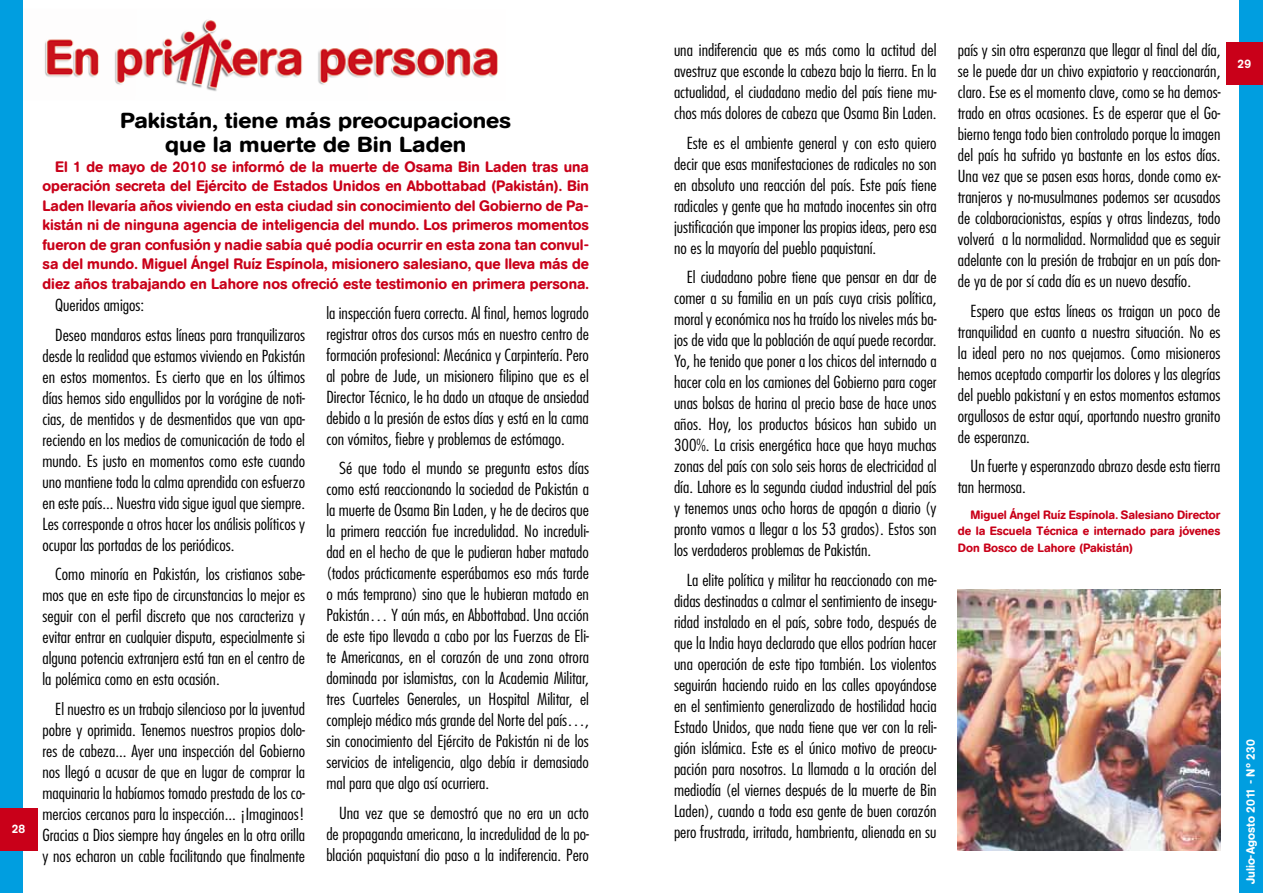
<style>
.page{position:relative;width:1263px;height:893px;background:#fff}
.page>*{position:absolute;margin:0;border:0;box-sizing:border-box;transform-origin:0 0}
.t1{font:500 21.6px/24px "AG Book Rounded";color:#000;text-align:center;scale:1.11 1}
.t2{font:300 condensed 16.2px/21px "Futura";color:#000;text-align:justify;scale:1.11 1}
.t3{font:500 15px/19.5px "AG Book Rounded";color:#c90019;text-align:justify}
.t4{font:500 12px/16.5px "AG Book Rounded";color:#c90019;text-align:justify}
.t5{font:500 12px "AG Book Rounded";color:#fff}
</style>
<div class="page">
<img style="left:23px;top:0;width:1217px;height:893px">
<div style="left:0;top:0;width:23px;height:893px;background:#009ee0"></div>
<div style="left:0;top:808px;width:37px;height:42px;background:#c90019"></div>
<div style="left:1240px;top:0;width:23px;height:893px;background:#009ee0"></div>
<div style="left:1226px;top:43px;width:37px;height:42px;background:#c90019"></div>
<img style="left:958px;top:589px;width:262px;height:261px">
<p class="t5" style="left:12px;top:822px;width:15px">28</p>
<h1 class="t1" style="left:120px;top:108px;width:354px">Pakistán, tiene más preocupaciones que la muerte de Bin Laden</h1>
<p class="t3" style="left:43px;top:157px;width:548px;text-indent:13px">El 1 de mayo de 2010 se informó de la muerte de Osama Bin Laden tras una operación secreta del Ejército de Estados Unidos en Abbottabad (Pakistán). Bin Laden llevaría años viviendo en esta ciudad sin conocimiento del Gobierno de Pa&shy;kistán ni de ninguna agencia de inteligencia del mundo. Los primeros momentos fueron de gran confusión y nadie sabía qué podía ocurrir en esta zona tan convul&shy;sa del mundo. Miguel Ángel Ruíz Espínola, misionero salesiano, que lleva más de diez años trabajando en Lahore nos ofreció este testimonio en primera persona.</p>
<p class="t2" style="left:55px;top:291px;width:227px;line-height:29.5px">Queridos amigos:<br>Deseo mandaros estas líneas para tranquilizaros</p>
<p class="t2" style="left:43px;top:345px;width:238px">desde la realidad que estamos viviendo en Pakistán en estos momentos. Es cierto que en los últimos días hemos sido engullidos por la vorágine de noti&shy;cias, de mentidos y de desmentidos que van apa&shy;reciendo en los medios de comunicación de todo el mundo. Es justo en momentos como este cuando uno mantiene toda la calma aprendida con esfuerzo en este país... Nuestra vida sigue igual que siempre.<br>Les corresponde a otros hacer los análisis políticos y ocupar las portadas de los periódicos.</p>
<p class="t2" style="left:43px;top:564px;width:238px;text-indent:13px">Como minoría en Pakistán, los cristianos sabe&shy;mos que en este tipo de circunstancias lo mejor es seguir con el perfil discreto que nos caracteriza y evitar entrar en cualquier disputa, especialmente si alguna potencia extranjera está tan en el centro de la polémica como en esta ocasión.</p>
<p class="t2" style="left:43px;top:698px;width:238px;text-indent:13px">El nuestro es un trabajo silencioso por la juventud pobre y oprimida. Tenemos nuestros propios dolo&shy;res de cabeza... Ayer una inspección del Gobierno nos llegó a acusar de que en lugar de comprar la maquinaria la habíamos tomado prestada de los co&shy;mercios cercanos para la inspección... ¡Imaginaos!<br>Gracias a Dios siempre hay ángeles en la otra orilla y nos echaron un cable facilitando que finalmente</p>
<p class="t2" style="left:326px;top:302px;width:238px">la inspección fuera correcta. Al final, hemos logrado registrar otros dos cursos más en nuestro centro de formación profesional: Mecánica y Carpintería. Pero al pobre de Jude, un misionero filipino que es el Director Técnico, le ha dado un ataque de ansiedad debido a la presión de estos días y está en la cama con vómitos, fiebre y problemas de estómago.</p>
<p class="t2" style="left:326px;top:458px;width:238px;text-indent:13px">Sé que todo el mundo se pregunta estos días como está reaccionando la sociedad de Pakistán a la muerte de Osama Bin Laden, y he de deciros que la primera reacción fue incredulidad. No increduli&shy;dad en el hecho de que le pudieran haber matado (todos prácticamente esperábamos eso más tarde o más temprano) sino que le hubieran matado en Pakistán… Y aún más, en Abbottabad. Una acción de este tipo llevada a cabo por las Fuerzas de Eli&shy;te Americanas, en el corazón de una zona otrora dominada por islamistas, con la Academia Militar, tres Cuarteles Generales, un Hospital Militar, el complejo médico más grande del Norte del país…, sin conocimiento del Ejército de Pakistán ni de los servicios de inteligencia, algo debía ir demasiado mal para que algo así ocurriera.</p>
<p class="t2" style="left:326px;top:802px;width:238px;text-indent:13px">Una vez que se demostró que no era un acto de propaganda americana, la incredulidad de la po&shy;blación paquistaní dio paso a la indiferencia. Pero</p>
<p class="t2" style="left:674px;top:40px;width:238px">una indiferencia que es más como la actitud del avestruz que esconde la cabeza bajo la tierra. En la actualidad, el ciudadano medio del país tiene mu&shy;chos más dolores de cabeza que Osama Bin Laden.</p>
<p class="t2" style="left:674px;top:132px;width:238px;text-indent:13px">Este es el ambiente general y con esto quiero decir que esas manifestaciones de radicales no son en absoluto una reacción del país. Este país tiene radicales y gente que ha matado inocentes sin otra justificación que imponer las propias ideas, pero esa no es la mayoría del pueblo paquistaní.</p>
<p class="t2" style="left:674px;top:267px;width:238px;text-indent:13px">El ciudadano pobre tiene que pensar en dar de comer a su familia en un país cuya crisis política, moral y económica nos ha traído los niveles más ba&shy;jos de vida que la población de aquí puede recordar.<br>Yo, he tenido que poner a los chicos del internado a hacer cola en los camiones del Gobierno para coger unas bolsas de harina al precio base de hace unos años. Hoy, los productos básicos han subido un 300%. La crisis energética hace que haya muchas zonas del país con solo seis horas de electricidad al día. Lahore es la segunda ciudad industrial del país y tenemos unas ocho horas de apagón a diario (y pronto vamos a llegar a los 53 grados). Estos son los verdaderos problemas de Pakistán.</p>
<p class="t2" style="left:674px;top:569px;width:238px;text-indent:13px">La elite política y militar ha reaccionado con me&shy;didas destinadas a calmar el sentimiento de insegu&shy;ridad instalado en el país, sobre todo, después de que la India haya declarado que ellos podrían hacer una operación de este tipo también. Los violentos seguirán haciendo ruido en las calles apoyándose en el sentimiento generalizado de hostilidad hacia Estado Unidos, que nada tiene que ver con la reli&shy;gión islámica. Este es el único motivo de preocu&shy;pación para nosotros. La llamada a la oración del mediodía (el viernes después de la muerte de Bin Laden), cuando a toda esa gente de buen corazón pero frustrada, irritada, hambrienta, alienada en su</p>
<p class="t2" style="left:958px;top:40px;width:238px">país y sin otra esperanza que llegar al final del día, se le puede dar un chivo expiatorio y reaccionarán, claro. Ese es el momento clave, como se ha demos&shy;trado en otras ocasiones. Es de esperar que el Go&shy;bierno tenga todo bien controlado porque la imagen del país ha sufrido ya bastante en los estos días.<br>Una vez que se pasen esas horas, donde como ex&shy;tranjeros y no-musulmanes podemos ser acusados de colaboracionistas, espías y otras lindezas, todo volverá a la normalidad. Normalidad que es seguir adelante con la presión de trabajar en un país don&shy;de ya de por sí cada día es un nuevo desafío.</p>
<p class="t2" style="left:958px;top:300px;width:238px;text-indent:13px">Espero que estas líneas os traigan un poco de tranquilidad en cuanto a nuestra situación. No es la ideal pero no nos quejamos. Como misioneros hemos aceptado compartir los dolores y las alegrías del pueblo pakistaní y en estos momentos estamos orgullosos de estar aquí, aportando nuestro granito de esperanza.</p>
<p class="t2" style="left:958px;top:456px;width:238px;text-indent:13px">Un fuerte y esperanzado abrazo desde esta tierra tan hermosa.</p>
<p class="t4" style="left:958px;top:506px;width:264px;text-indent:13px">Miguel Ángel Ruíz Espínola. Salesiano Director de la Escuela Técnica e internado para jóvenes Don Bosco de Lahore (Pakistán)</p>
<p class="t5" style="left:1237px;top:57px;width:15px">29</p>
<p class="t5" style="left:1243px;top:884px;width:147px;rotate:-90deg">Julio-Agosto 2011 - Nº 230</p>
</div>
